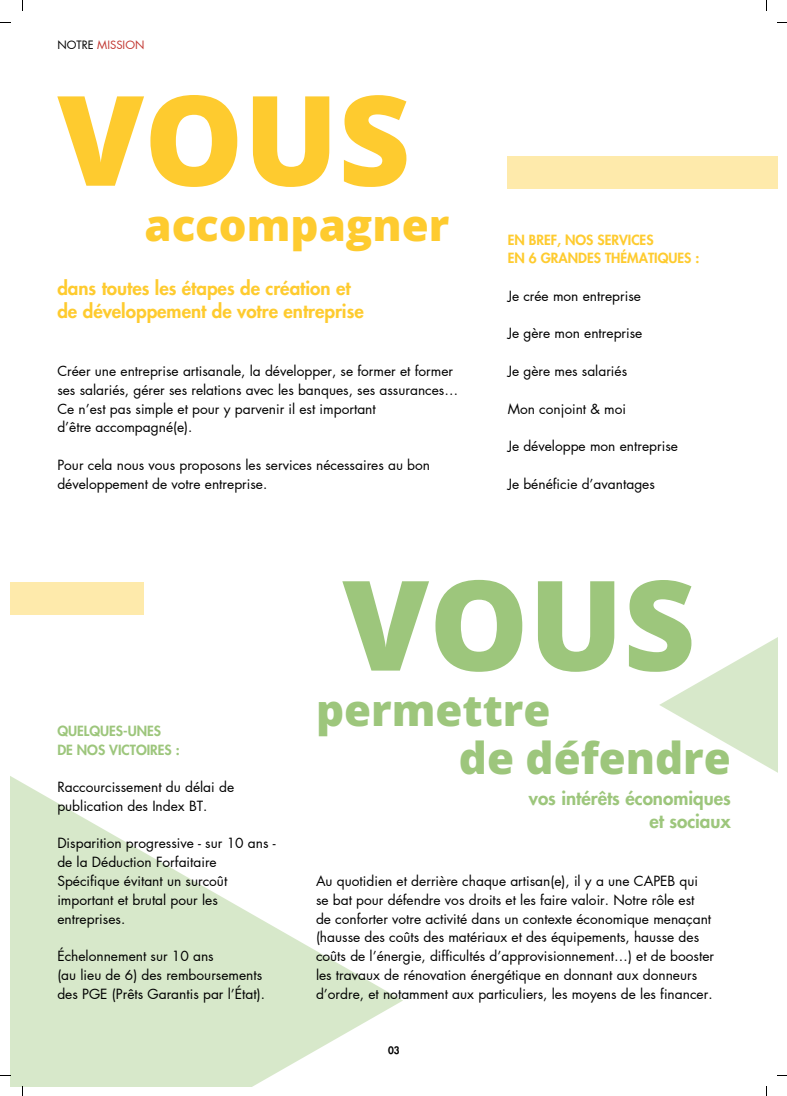
<style>
.page{position:relative;width:787px;height:1096px;background:#fff}
.page>*{position:absolute;margin:0;border:0;box-sizing:border-box;transform-origin:0 0}
.t1{font:800 125px "Open Sans";color:#fecb2f}
.t2{font:800 125px "Open Sans";color:#9dc67c}
.t3{font:800 43.75px "Open Sans";color:#9dc67c}
.t4{font:800 43.75px "Open Sans";color:#fecb2f}
.t5{font:800 18.75px "Futura LT Pro";color:#fecb2f}
.t6{font:800 18.75px "Futura LT Pro";color:#9dc67c}
.t7{font:13.75px/18.8px "Futura LT Pro";color:#000}
.t8{font:800 13.75px "Futura LT Pro";color:#fecb2f}
.t9{font:800 13.75px "Futura LT Pro";color:#9dc67c}
.t10{font:11.25px "Futura LT Pro";color:#c23731}
.t11{font:800 10px "Futura LT Pro";color:#000}
.s1{color:#000}
</style>
<div class="page">
<div style="left:10px;top:582px;width:134px;height:32px;background:#feeaab"></div>
<div style="left:507px;top:157px;width:270px;height:32px;background:#feeaab"></div>
<svg style="left:10px;top:776px;width:393px;height:310px;fill:#d7e8ca"></svg>
<svg style="left:659px;top:638px;width:118px;height:134px"></svg>
<p class="t10" style="left:57px;top:39px;width:89px"><span class="s1">NOTRE</span> MISSION</p>
<p class="t1" style="left:57px;top:52px;width:355px">VOUS</p>
<p class="t4" style="left:144px;top:194px;width:306px">accompagner</p>
<p class="t5" style="left:57px;top:280px;width:295px">dans toutes les étapes de création et</p>
<p class="t5" style="left:57px;top:302px;width:308px">de développement de votre entreprise</p>
<p class="t7" style="left:57px;top:362px;width:402px">Créer une entreprise artisanale, la développer, se former et former ses salariés, gérer ses relations avec les banques, ses assurances…<br>Ce n’est pas simple et pour y parvenir il est important</p>
<p class="t7" style="left:57px;top:418px;width:137px">d’être accompagné(e).</p>
<p class="t7" style="left:57px;top:456px;width:374px">Pour cela nous vous proposons les services nécessaires au bon développement de votre entreprise.</p>
<p class="t8" style="left:508px;top:233px;width:147px">EN BREF, NOS SERVICES</p>
<p class="t8" style="left:508px;top:252px;width:193px">EN 6 GRANDES THÉMATIQUES :</p>
<p class="t7" style="left:508px;top:287px;width:135px">Je crée mon entreprise</p>
<p class="t7" style="left:508px;top:324px;width:136px">Je gère mon entreprise</p>
<p class="t7" style="left:508px;top:362px;width:121px">Je gère mes salariés</p>
<p class="t7" style="left:508px;top:399px;width:120px">Mon conjoint &amp; moi</p>
<p class="t7" style="left:508px;top:437px;width:172px">Je développe mon entreprise</p>
<p class="t7" style="left:508px;top:474px;width:149px">Je bénéficie d’avantages</p>
<p class="t9" style="left:57px;top:724px;width:105px">QUELQUES-UNES</p>
<p class="t9" style="left:57px;top:743px;width:124px">DE NOS VICTOIRES :</p>
<p class="t7" style="left:57px;top:778px;width:178px">Raccourcissement du délai de publication des Index BT.</p>
<p class="t7" style="left:57px;top:834px;width:220px">Disparition progressive - sur 10 ans - de la Déduction Forfaitaire<br>Spécifique évitant un surcoût important et brutal pour les entreprises.</p>
<p class="t7" style="left:57px;top:947px;width:158px">Échelonnement sur 10 ans</p>
<p class="t7" style="left:57px;top:965px;width:209px">(au lieu de 6) des remboursements des PGE (Prêts Garantis par l’État).</p>
<p class="t2" style="left:342px;top:537px;width:355px">VOUS</p>
<p class="t3" style="left:316px;top:679px;width:236px">permettre</p>
<p class="t3" style="left:459px;top:727px;width:273px">de défendre</p>
<p class="t6" style="left:529px;top:789px;width:203px">vos intérêts économiques</p>
<p class="t6" style="left:649px;top:812px;width:83px">et sociaux</p>
<p class="t7" style="left:316px;top:872px;width:384px">Au quotidien et derrière chaque artisan(e), il y a une CAPEB qui</p>
<p class="t7" style="left:316px;top:890px;width:380px">se bat pour défendre vos droits et les faire valoir. Notre rôle est</p>
<p class="t7" style="left:316px;top:909px;width:400px">de conforter votre activité dans un contexte économique menaçant (hausse des coûts des matériaux et des équipements, hausse des coûts de l’énergie, difficultés d’approvisionnement…) et de booster</p>
<p class="t7" style="left:316px;top:965px;width:398px">les travaux de rénovation énergétique en donnant aux donneurs d’ordre, et notamment aux particuliers, les moyens de les financer.</p>
<p class="t11" style="left:388px;top:1045px;width:13px">03</p>
</div>
